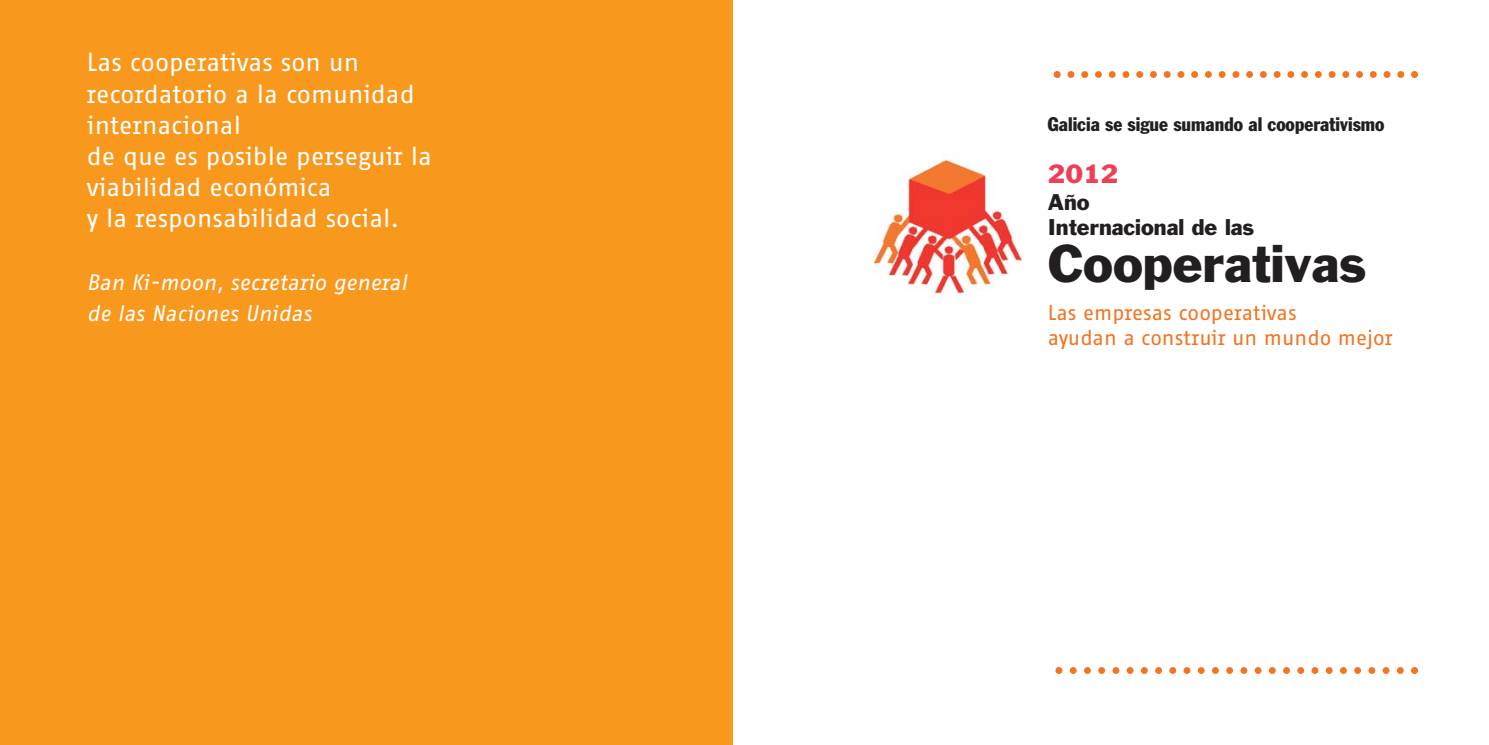
<style>
.page{position:relative;width:1489px;height:745px;background:#fff}
.page>*{position:absolute;margin:0;border:0;box-sizing:border-box;transform-origin:0 0}
.t1{font:49px "Franklin Gothic Std";color:#231f20}
.t2{font:25.38px/31.2px "Fago Office Sans";color:#fff}
.t3{font:24.5px "Franklin Gothic Std";color:#ef3f56}
.t4{font:italic 21.7px/31.2px "Fago Office Sans";color:#fff}
.t5{font:21px/25.2px "Fago Office Sans";color:#f47421}
.t6{font:21px/25.2px "Franklin Gothic Std";color:#231f20}
.t7{font:condensed 19.25px "Franklin Gothic Std";color:#231f20}
</style>
<div class="page">
<img style="left:874px;top:159px;width:149px;height:140px">
<svg style="left:1055px;top:667px;width:362px;height:6px"></svg>
<svg style="left:1053px;top:71px;width:364px;height:7px"></svg>
<div style="left:0;top:0;width:732px;height:744px;background:#f8981d"></div>
<p class="t2" style="left:87px;top:49px;width:346px">Las cooperativas son un recordatorio a la comunidad internacional<br>de que es posible perseguir la viabilidad económica<br>y la responsabilidad social.</p>
<p class="t4" style="left:87px;top:268px;width:322px">Ban Ki-moon, secretario general de las Naciones Unidas</p>
<p class="t7" style="left:1047px;top:116px;width:338px">Galicia se sigue sumando al cooperativismo</p>
<p class="t3" style="left:1047px;top:164px;width:72px">2012</p>
<p class="t6" style="left:1047px;top:191px;width:208px">Año<br>Internacional de las</p>
<h1 class="t1" style="left:1047px;top:243px;width:320px">Cooperativas</h1>
<p class="t5" style="left:1047px;top:301px;width:347px">Las empresas cooperativas<br>ayudan a construir un mundo mejor</p>
</div>
